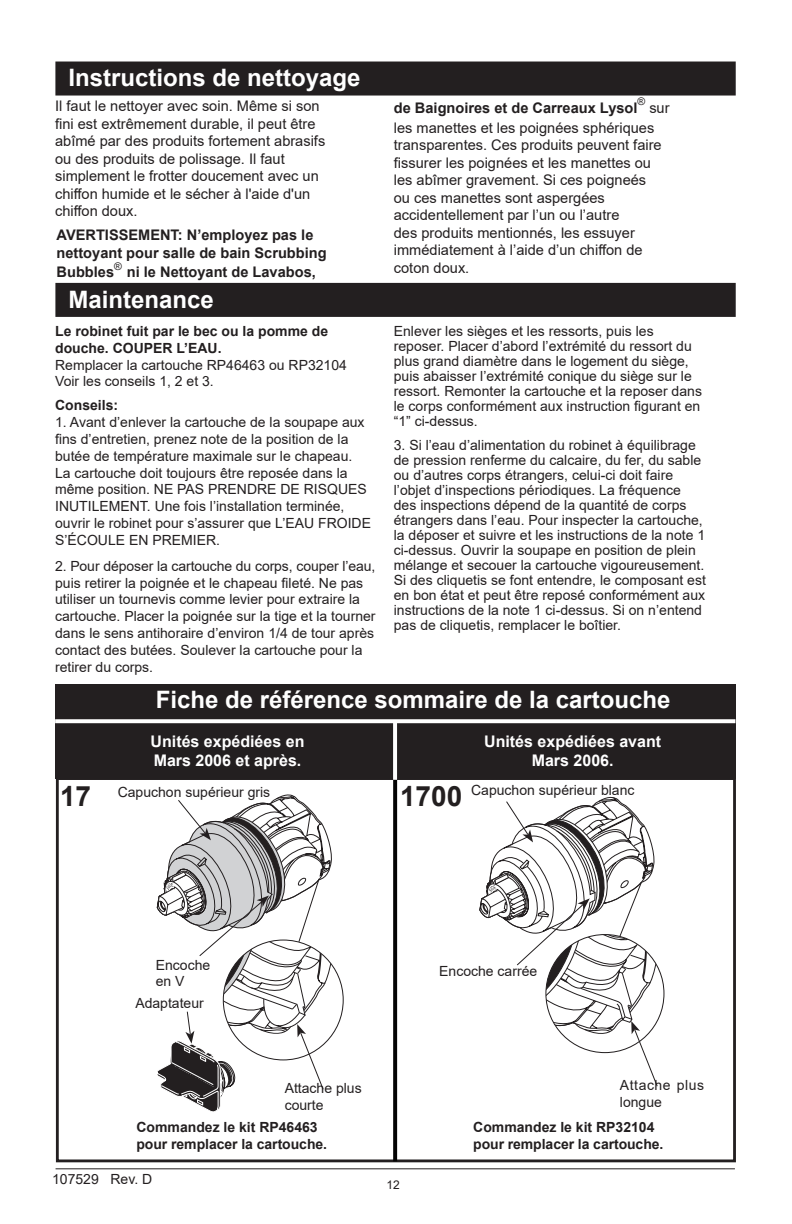
<style>
.page{position:relative;width:792px;height:1224px;background:#fff}
.page>*{position:absolute;margin:0;border:0;box-sizing:border-box;transform-origin:0 0}
.t1{font:700 28px "Arial";color:#231f20}
.t2{font:700 24px "Arial";color:#fff}
.t3{font:700 16px/19.2px "Arial";color:#fff}
.t4{font:14.6px/17.6px "Arial";color:#231f20}
.t5{font:700 14.6px/17.6px "Arial";color:#231f20}
.t6{font:14px/15px "Arial";color:#231f20}
.t7{font:700 14px/16.8px "Arial";color:#231f20}
.t8{font:14px/16.8px "Arial";letter-spacing:.04em;color:#231f20}
.t9{font:12px "Arial";color:#231f20}
.t10{font:10.4px "Arial";color:#231f20}
</style>
<div class="page">
<div style="left:56px;top:63px;width:679px;height:32px;background:#231f20"></div>
<div style="left:55px;top:62px;width:681px;height:34px;border:2px solid #231f20"></div>
<div style="left:56px;top:284px;width:679px;height:32px;background:#231f20"></div>
<div style="left:55px;top:283px;width:681px;height:34px;border:2px solid #231f20"></div>
<div style="left:55px;top:684px;width:680px;height:95px;background:#231f20"></div>
<svg style="left:55px;top:719px;width:680px;height:4px;background:#f1f1f1"></svg>
<svg style="left:479px;top:797px;width:180px;height:290px"></svg>
<svg style="left:156px;top:795px;width:178px;height:317px"></svg>
<div style="left:56px;top:777px;width:680px;height:385px;border:3px solid #231f20"></div>
<svg style="left:393px;top:780px;width:4px;height:381px;background:#0d0d0d"></svg>
<svg style="left:393px;top:722px;width:4px;height:58px"></svg>
<hr style="left:56px;top:1168px;width:679px;height:1px;background:#231f20">
<h2 class="t2" style="left:69px;top:61px;width:294px">Instructions de nettoyage</h2>
<p class="t4" style="left:55px;top:97px;width:272px">Il faut le nettoyer avec soin. Même si son fini est extrêmement durable, il peut être abîmé par des produits fortement abrasifs ou des produits de polissage. Il faut simplement le frotter doucement avec un chiffon humide et le sécher à l'aide d'un chiffon doux.</p>
<p class="t5" style="left:394px;top:99px;width:245px">de Baignoires et de Carreaux Lysol</p>
<p class="t10" style="left:638px;top:95px;width:9px">®</p>
<p class="t4" style="left:394px;top:98px;width:277px;line-height:19.8px;text-indent:255px">sur les manettes et les poignées sphériques</p>
<p class="t4" style="left:394px;top:136px;width:269px">transparentes. Ces produits peuvent faire fissurer les poignées et les manettes ou les abîmer gravement. Si ces poigneés ou ces manettes sont aspergées accidentellement par l’un ou l’autre<br>des produits mentionnés, les essuyer immédiatement à l’aide d’un chiffon de coton doux.</p>
<p class="t5" style="left:57px;top:227px;width:272px">AVERTISSEMENT: N’employez pas le nettoyant pour salle de bain Scrubbing</p>
<p class="t5" style="left:57px;top:263px;width:59px">Bubbles</p>
<p class="t10" style="left:114px;top:259px;width:9px">®</p>
<p class="t5" style="left:127px;top:263px;width:191px">ni le Nettoyant de Lavabos,</p>
<h2 class="t2" style="left:69px;top:282px;width:147px">Maintenance</h2>
<p class="t7" style="left:55px;top:323px;width:275px">Le robinet fuit par le bec ou la pomme de douche. COUPER L’EAU.</p>
<p class="t6" style="left:55px;top:356px;width:293px;line-height:16.8px">Remplacer la cartouche RP46463 ou RP32104<br>Voir les conseils 1, 2 et 3.</p>
<p class="t7" style="left:55px;top:397px;width:65px">Conseils:</p>
<p class="t6" style="left:55px;top:414px;width:317px;line-height:16.8px">1. Avant d’enlever la cartouche de la soupape aux fins d’entretien, prenez note de la position de la butée de température maximale sur le chapeau.<br>La cartouche doit toujours être reposée dans la même position. NE PAS PRENDRE DE RISQUES INUTILEMENT. Une fois l’installation terminée, ouvrir le robinet pour s’assurer que L’EAU FROIDE S’ÉCOULE EN PREMIER.</p>
<p class="t6" style="left:55px;top:557px;width:322px;line-height:16.8px">2. Pour déposer la cartouche du corps, couper l’eau, puis retirer la poignée et le chapeau fileté. Ne pas utiliser un tournevis comme levier pour extraire la cartouche. Placer la poignée sur la tige et la tourner dans le sens antihoraire d’environ 1/4 de tour après contact des butées. Soulever la cartouche pour la retirer du corps.</p>
<p class="t6" style="left:394px;top:324px;width:310px">Enlever les sièges et les ressorts, puis les reposer. Placer d’abord l’extrémité du ressort du plus grand diamètre dans le logement du siège, puis abaisser l’extrémité conique du siège sur le ressort. Remonter la cartouche et la reposer dans le corps conformément aux instruction figurant en “1” ci-dessus.</p>
<p class="t6" style="left:394px;top:437px;width:314px">3. Si l’eau d’alimentation du robinet à équilibrage de pression renferme du calcaire, du fer, du sable ou d’autres corps étrangers, celui-ci doit faire l’objet d’inspections périodiques. La fréquence des inspections dépend de la quantité de corps étrangers dans l’eau. Pour inspecter la cartouche, la déposer et suivre et les instructions de la note 1 ci-dessus. Ouvrir la soupape en position de plein mélange et secouer la cartouche vigoureusement.<br>Si des cliquetis se font entendre, le composant est en bon état et peut être reposé conformément aux instructions de la note 1 ci-dessus. Si on n’entend pas de cliquetis, remplacer le boîtier.</p>
<h2 class="t2" style="left:156px;top:682px;width:516px">Fiche de référence sommaire de la cartouche</h2>
<p class="t3" style="left:151px;top:732px;width:155px">Unités expédiées en<br>Mars 2006 et après.</p>
<p class="t3" style="left:484px;top:732px;width:178px;text-align:center">Unités expédiées avant<br>Mars 2006.</p>
<p class="t6" style="left:118px;top:784px;width:154px">Capuchon supérieur gris</p>
<p class="t6" style="left:471px;top:783px;width:165px">Capuchon supérieur blanc</p>
<h1 class="t1" style="left:60px;top:776px;width:33px">17</h1>
<h1 class="t1" style="left:400px;top:776px;width:64px">1700</h1>
<p class="t6" style="left:156px;top:956px;width:56px;line-height:16.8px">Encoche en V</p>
<p class="t6" style="left:439px;top:963px;width:100px">Encoche carrée</p>
<p class="t6" style="left:135px;top:995px;width:70px">Adaptateur</p>
<p class="t6" style="left:285px;top:1080px;width:79px;line-height:16.8px">Attache plus courte</p>
<p class="t8" style="left:620px;top:1077px;width:86px">Attache plus longue</p>
<p class="t7" style="left:136px;top:1119px;width:192px">Commandez le kit RP46463 pour remplacer la cartouche.</p>
<p class="t7" style="left:473px;top:1119px;width:192px">Commandez le kit RP32104 pour remplacer la cartouche.</p>
<p class="t6" style="left:52px;top:1172px;width:102px">107529 Rev. D</p>
<p class="t9" style="left:386px;top:1176px;width:15px">12</p>
</div>
